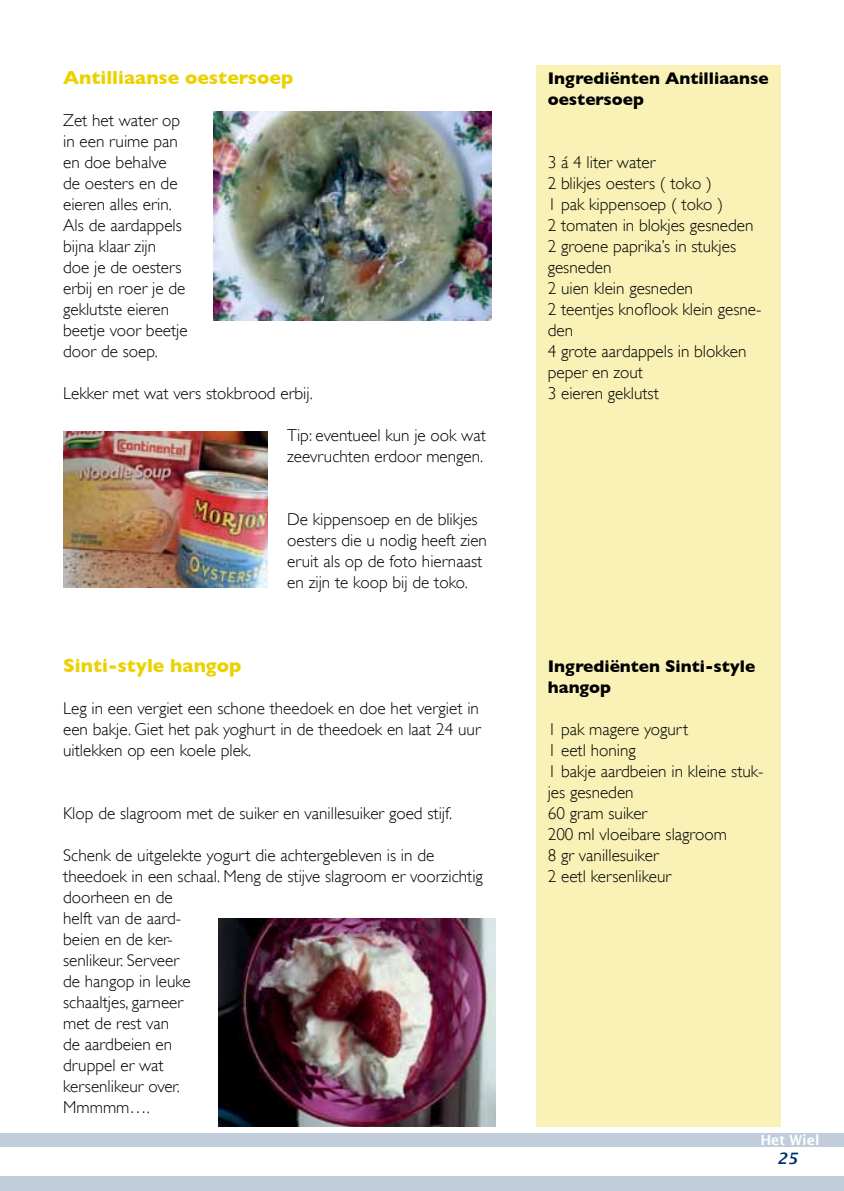
<style>
.page{position:relative;width:844px;height:1191px;background:#fff}
.page>*{position:absolute;margin:0;border:0;box-sizing:border-box;transform-origin:0 0}
.t1{font:700 19.25px "Gill Sans";color:#ecd100}
.t2{font:300 17.15px/21px "Gill Sans";color:#000}
.t3{font:700 17.15px/21px "Gill Sans";color:#000}
.t4{font:italic 600 15.75px "Lucida Sans";color:#002e6e}
.t5{font:600 14px "Lucida Sans";color:#fff}
</style>
<div class="page">
<div style="left:0;top:1176px;width:843px;height:15px;background:#c2cddc"></div>
<div style="left:0;top:1132px;width:843px;height:14px;background:#c2cddc"></div>
<img style="left:63px;top:432px;width:204px;height:155px">
<div style="left:536px;top:65px;width:244px;height:1061px;background:#f9f1b6"></div>
<img style="left:213px;top:112px;width:278px;height:208px">
<img style="left:218px;top:918px;width:277px;height:208px">
<p class="t1" style="left:63px;top:66px;width:232px">Antilliaanse oestersoep</p>
<p class="t2" style="left:63px;top:110px;width:126px">Zet het water op in een ruime pan en doe behalve de oesters en de eieren alles erin.<br>Als de aardappels bijna klaar zijn<br>doe je de oesters erbij en roer je de geklutste eieren beetje voor beetje door de soep.</p>
<p class="t2" style="left:63px;top:383px;width:251px">Lekker met wat vers stokbrood erbij.</p>
<p class="t2" style="left:287px;top:425px;width:200px">Tip: eventueel kun je ook wat zeevruchten erdoor mengen.</p>
<p class="t2" style="left:287px;top:509px;width:201px">De kippensoep en de blikjes oesters die u nodig heeft zien eruit als op de foto hiernaast en zijn te koop bij de toko.</p>
<p class="t1" style="left:63px;top:654px;width:180px">Sinti-style hangop</p>
<p class="t2" style="left:63px;top:698px;width:419px;text-align:justify">Leg in een vergiet een schone theedoek en doe het vergiet in een bakje. Giet het pak yoghurt in de theedoek en laat 24 uur uitlekken op een koele plek.</p>
<p class="t2" style="left:63px;top:803px;width:390px">Klop de slagroom met de suiker en vanillesuiker goed stijf.</p>
<p class="t2" style="left:63px;top:845px;width:421px">Schenk de uitgelekte yogurt die achtergebleven is in de theedoek in een schaal. Meng de stijve slagroom er voorzichtig doorheen en de<br>helft van de aard-<br>beien en de ker-<br>senlikeur. Serveer<br>de hangop in leuke<br>schaaltjes, garneer<br>met de rest van<br>de aardbeien en<br>druppel er wat<br>kersenlikeur over.<br>Mmmmm….</p>
<p class="t3" style="left:547px;top:68px;width:222px">Ingrediënten Antilliaanse oestersoep</p>
<p class="t2" style="left:547px;top:152px;width:215px">3 á 4 liter water<br>2 blikjes oesters ( toko )<br>1 pak kippensoep ( toko )<br>2 tomaten in blokjes gesneden<br>2 groene paprika’s in stukjes gesneden<br>2 uien klein gesneden<br>2 teentjes knoflook klein gesne&shy;den<br>4 grote aardappels in blokken peper en zout<br>3 eieren geklutst</p>
<p class="t3" style="left:547px;top:655px;width:209px">Ingrediënten Sinti-style hangop</p>
<p class="t2" style="left:547px;top:719px;width:217px">1 pak magere yogurt<br>1 eetl honing<br>1 bakje aardbeien in kleine stuk&shy;jes gesneden<br>60 gram suiker<br>200 ml vloeibare slagroom<br>8 gr vanillesuiker<br>2 eetl kersenlikeur</p>
<p class="t5" style="left:760px;top:1132px;width:61px">Het Wiel</p>
<p class="t4" style="left:776px;top:1149px;width:22px">25</p>
</div>
